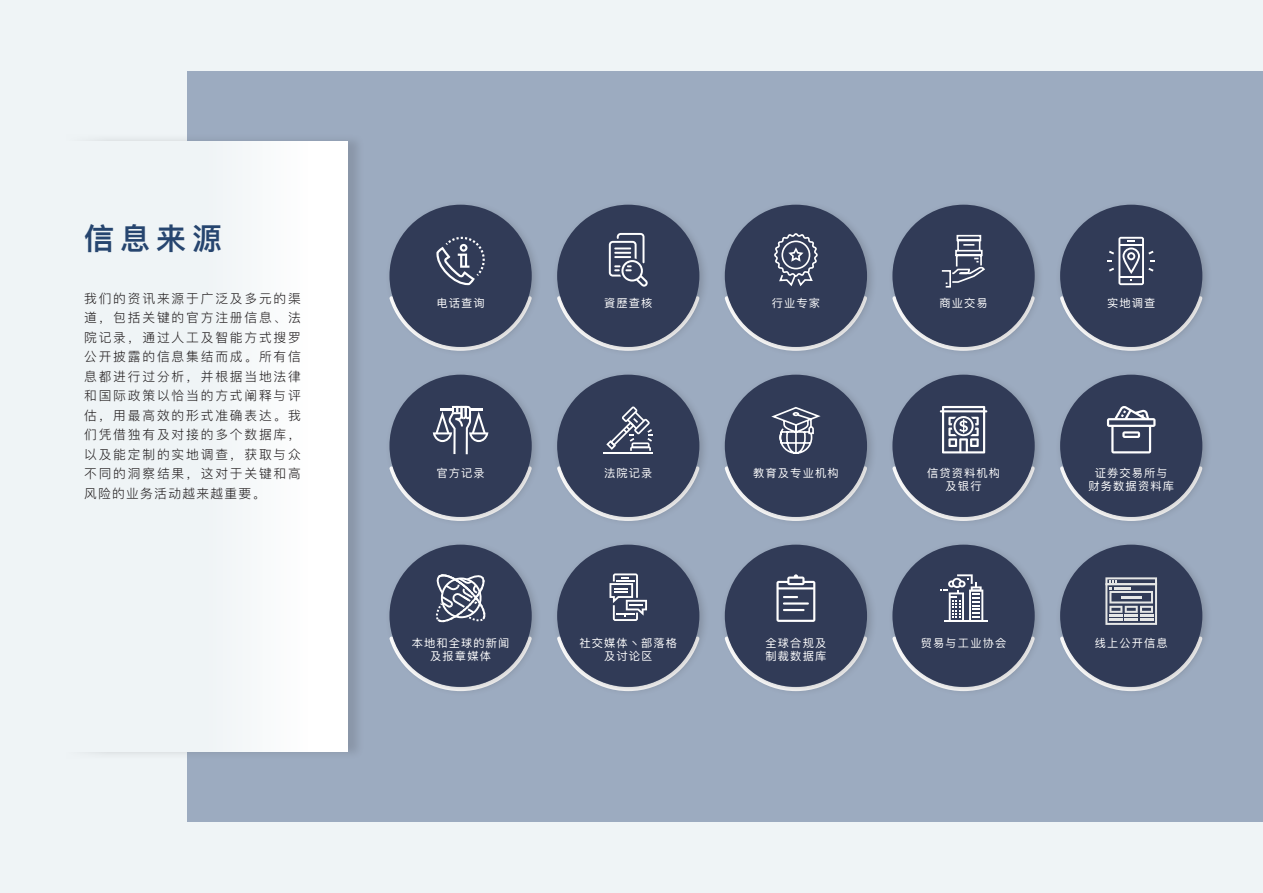
<style>
.page{position:relative;width:1263px;height:893px;background:#eff4f6}
.page>*{position:absolute;margin:0;border:0;box-sizing:border-box;transform-origin:0 0}
.t1{font:600 30px "Ping Fang SC";color:#26456f}
.t2{font:300 12.75px/19.5px "Ping Fang SC";letter-spacing:.145em;color:#231f20;text-align:justify}
.t3{font:11.25px/13.5px "Ping Fang SC";letter-spacing:.1em;color:#fff;text-align:center}
</style>
<div class="page">
<div style="left:187px;top:71px;width:1076px;height:751px;background:#9cabc0"></div>
<div style="left:37px;top:133px;width:328px;height:627px;background:#231f20;opacity:.15"></div>
<div style="left:37px;top:141px;width:311px;height:611px;background:#fff"></div>
<div style="left:45px;top:141px;width:263px;height:611px;background:#eff4f6"></div>
<div style="left:0;top:91px;width:108px;height:708px;background:#eff4f6"></div>
<div style="left:385px;top:370px;width:157px;height:157px;background:#231f20;opacity:.2"></div>
<div style="left:389px;top:375px;width:143px;height:142px;background:#313b57;border-radius:50%"></div>
<div style="left:385px;top:540px;width:157px;height:157px;background:#231f20;opacity:.2"></div>
<div style="left:389px;top:545px;width:143px;height:142px;background:#313b57;border-radius:50%"></div>
<div style="left:385px;top:200px;width:157px;height:157px;background:#231f20;opacity:.2"></div>
<div style="left:389px;top:205px;width:143px;height:142px;background:#313b57;border-radius:50%"></div>
<svg style="left:436px;top:237px;width:49px;height:48px"></svg>
<div style="left:552px;top:370px;width:158px;height:157px;background:#231f20;opacity:.2"></div>
<div style="left:557px;top:375px;width:142px;height:142px;background:#313b57;border-radius:50%"></div>
<div style="left:552px;top:540px;width:158px;height:157px;background:#231f20;opacity:.2"></div>
<div style="left:557px;top:545px;width:142px;height:142px;background:#313b57;border-radius:50%"></div>
<hr style="left:604px;top:452px;width:49px;height:2px;background:#fff">
<svg style="left:606px;top:406px;width:47px;height:45px"></svg>
<div style="left:552px;top:200px;width:158px;height:157px;background:#231f20;opacity:.2"></div>
<div style="left:557px;top:205px;width:142px;height:142px;background:#313b57;border-radius:50%"></div>
<svg style="left:609px;top:233px;width:39px;height:54px"></svg>
<div style="left:720px;top:370px;width:157px;height:157px;background:#231f20;opacity:.2"></div>
<div style="left:725px;top:375px;width:142px;height:142px;background:#313b57;border-radius:50%"></div>
<div style="left:720px;top:540px;width:157px;height:157px;background:#231f20;opacity:.2"></div>
<div style="left:725px;top:545px;width:142px;height:142px;background:#313b57;border-radius:50%"></div>
<svg style="left:436px;top:574px;width:50px;height:48px"></svg>
<svg style="left:776px;top:574px;width:39px;height:48px"></svg>
<div style="left:725px;top:205px;width:142px;height:142px;background:#313b57;border-radius:50%"></div>
<div style="left:888px;top:370px;width:157px;height:157px;background:#231f20;opacity:.2"></div>
<div style="left:892px;top:375px;width:143px;height:142px;background:#313b57;border-radius:50%"></div>
<div style="left:888px;top:540px;width:157px;height:157px;background:#231f20;opacity:.2"></div>
<div style="left:892px;top:545px;width:143px;height:142px;background:#313b57;border-radius:50%"></div>
<svg style="left:609px;top:573px;width:38px;height:48px"></svg>
<hr style="left:944px;top:620px;width:43px;height:2px;background:#fff">
<svg style="left:940px;top:574px;width:43px;height:46px"></svg>
<div style="left:892px;top:205px;width:143px;height:142px;background:#313b57;border-radius:50%"></div>
<svg style="left:433px;top:406px;width:55px;height:48px"></svg>
<div style="left:1055px;top:370px;width:158px;height:157px;background:#231f20;opacity:.2"></div>
<div style="left:1060px;top:375px;width:142px;height:142px;background:#313b57;border-radius:50%"></div>
<div style="left:1055px;top:540px;width:158px;height:157px;background:#231f20;opacity:.2"></div>
<div style="left:1060px;top:545px;width:142px;height:142px;background:#313b57;border-radius:50%"></div>
<div style="left:1055px;top:200px;width:158px;height:157px;background:#231f20;opacity:.2"></div>
<div style="left:1060px;top:205px;width:142px;height:142px;background:#313b57;border-radius:50%"></div>
<svg style="left:1107px;top:237px;width:48px;height:48px"></svg>
<svg style="left:940px;top:406px;width:47px;height:47px"></svg>
<svg style="left:1107px;top:406px;width:48px;height:47px"></svg>
<svg style="left:1105px;top:577px;width:52px;height:48px"></svg>
<svg style="left:724px;top:232px;width:146px;height:119px"></svg>
<svg style="left:771px;top:407px;width:50px;height:47px"></svg>
<svg style="left:892px;top:234px;width:146px;height:117px"></svg>
<h1 class="t1" style="left:84px;top:220px;width:139px">信息来源</h1>
<p class="t2" style="left:84px;top:288px;width:218px">我们的资讯来源于广泛及多元的渠道，包括关键的官方注册信息、法院记录，通过人工及智能方式搜罗公开披露的信息集结而成。所有信息都进行过分析，并根据当地法律和国际政策以恰当的方式阐释与评估，用最高效的形式准确表达。我们凭借独有及对接的多个数据库，以及能定制的实地调查，获取与众不同的洞察结果，这对于关键和高风险的业务活动越来越重要。</p>
<p class="t3" style="left:436px;top:296px;width:50px">电话查询</p>
<p class="t3" style="left:604px;top:296px;width:50px">資歷查核</p>
<p class="t3" style="left:772px;top:296px;width:50px">行业专家</p>
<p class="t3" style="left:939px;top:296px;width:50px">商业交易</p>
<p class="t3" style="left:1107px;top:296px;width:50px">实地调查</p>
<p class="t3" style="left:436px;top:466px;width:50px">官方记录</p>
<p class="t3" style="left:604px;top:466px;width:50px">法院记录</p>
<p class="t3" style="left:753px;top:466px;width:87px">教育及专业机构</p>
<p class="t3" style="left:927px;top:466px;width:75px">信贷资料机构及银行</p>
<p class="t3" style="left:1088px;top:466px;width:87px">证券交易所与财务数据资料库</p>
<p class="t3" style="left:412px;top:636px;width:99px">本地和全球的新闻及报章媒体</p>
<p class="t3" style="left:579px;top:636px;width:99px">社交媒体丶部落格</p>
<p class="t3" style="left:921px;top:636px;width:87px">贸易与工业协会</p>
<p class="t3" style="left:604px;top:649px;width:50px">及讨论区</p>
<p class="t3" style="left:765px;top:636px;width:62px;text-align:left">全球合规及制裁数据库</p>
<p class="t3" style="left:1095px;top:636px;width:75px">线上公开信息</p>
</div>
